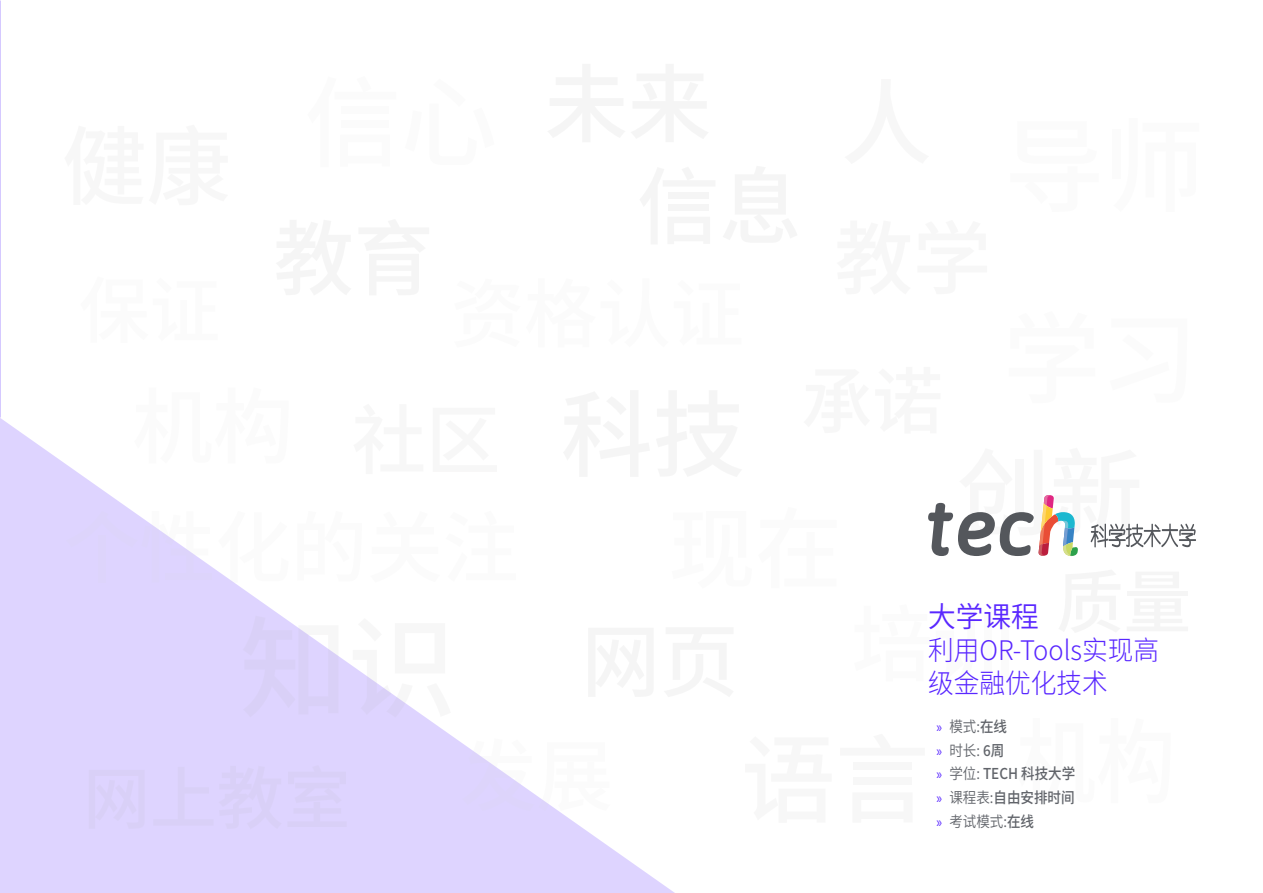
<style>
.page{position:relative;width:1263px;height:893px;background:#fff}
.page>*{position:absolute;margin:0;border:0;box-sizing:border-box;transform-origin:0 0}
.t1{font:28.5px "Source Han Sans CN";color:#5927ff}
.t2{font:300 27px/33px "Source Han Sans CN";color:#5927ff;scale:.95 1}
.t3{font:500 15px/23.7px "Source Han Sans CN";color:#61646a;scale:.9 1}
.s1{font-family:"Myriad Pro";font-weight:400;color:#5927ff}
.s2{font-weight:400}
</style>
<div class="page">
<svg style="left:0;top:418px;width:675px;height:475px;fill:#ded4ff"></svg>
<div style="left:341px;top:120px;width:48px;height:8px;background:#fbfbfb"></div>
<div style="left:341px;top:106px;width:48px;height:8px;background:#fbfbfb"></div>
<div style="left:669px;top:204px;width:40px;height:7px;background:#f5f5f5"></div>
<div style="left:669px;top:192px;width:40px;height:7px;background:#f5f5f5"></div>
<svg style="left:134px;top:418px;width:155px;height:46px"></svg>
<svg style="left:656px;top:418px;width:19px;height:59px"></svg>
<svg style="left:563px;top:418px;width:87px;height:59px"></svg>
<svg style="left:433px;top:418px;width:64px;height:54px"></svg>
<svg style="left:353px;top:418px;width:70px;height:56px"></svg>
<svg style="left:446px;top:511px;width:70px;height:71px"></svg>
<svg style="left:370px;top:511px;width:70px;height:72px"></svg>
<svg style="left:297px;top:511px;width:65px;height:71px"></svg>
<svg style="left:218px;top:511px;width:71px;height:72px"></svg>
<svg style="left:66px;top:511px;width:146px;height:71px"></svg>
<div style="left:98px;top:535px;width:7px;height:47px;background:#ddd4fb"></div>
<svg style="left:353px;top:618px;width:98px;height:99px"></svg>
<svg style="left:243px;top:616px;width:95px;height:101px;background:#dfd6fb"></svg>
<svg style="left:672px;top:511px;width:3px;height:78px"></svg>
<div style="left:1127px;top:591px;width:61px;height:5px;background:#f5f5f5"></div>
<svg style="left:462px;top:738px;width:148px;height:73px"></svg>
<svg style="left:664px;top:627px;width:11px;height:70px"></svg>
<svg style="left:588px;top:628px;width:66px;height:69px"></svg>
<div style="left:1001px;top:607px;width:7px;height:73px;background:#fbfbfb"></div>
<div style="left:984px;top:611px;width:7px;height:60px;background:#fbfbfb"></div>
<div style="left:153px;top:765px;width:194px;height:64px;background:#ded4ff"></div>
<div style="left:89px;top:770px;width:56px;height:59px;background:#dbd1fa"></div>
<div style="left:853px;top:762px;width:58px;height:8px;background:#f7f7f7"></div>
<div style="left:853px;top:777px;width:58px;height:7px;background:#f7f7f7"></div>
<svg style="left:928px;top:495px;width:268px;height:61px"></svg>
<h1 class="t1" style="left:928px;top:601px;width:112px">大学课程</h1>
<h2 class="t2" style="left:928px;top:635px;width:245px">利用OR-Tools实现高级金融优化技术</h2>
<p class="t3" style="left:937px;top:715px;width:155px"><span class="s1">»</span> <span class="s2">模式:</span>在线<br><span class="s1">»</span> <span class="s2">时长:</span> 6周<br><span class="s1">»</span> <span class="s2">学位:</span> TECH 科技大学<span class="s1">»</span> <span class="s2">课程表:</span>自由安排时间<span class="s1">»</span> <span class="s2">考试模式:</span>在线</p>
</div>
